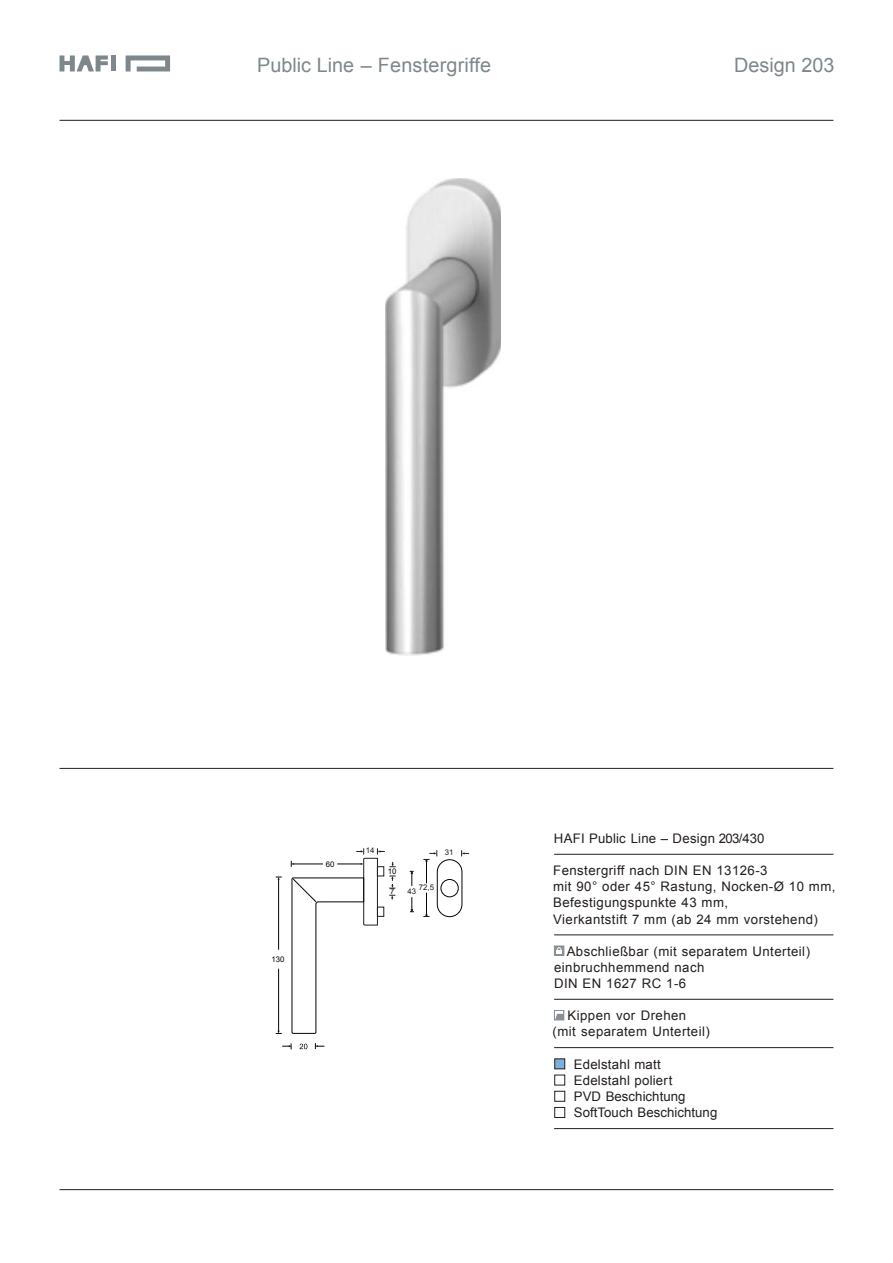
<style>
.page{position:relative;width:893px;height:1263px;background:#fff}
.page>*{position:absolute;margin:0;border:0;box-sizing:border-box;transform-origin:0 0}
.t1{font:19.8px "Arial";color:#7e878c}
.t2{font:13.2px/16.2px "Arial";letter-spacing:.035em;color:#231e1d}
.t3{font:13.2px/16.2px "Arial";letter-spacing:.005em;color:#231e1d}
.t4{font:13.2px "Arial";letter-spacing:.01em;color:#231e1d}
.t5{font:7.8px "Arial";color:#070505}
.t6{font:7.8px "Arial";color:#231d1b}
.t7{font:7.8px "Arial";color:#231e1d}
</style>
<div class="page">
<hr style="left:60px;top:120px;width:773px;height:1px;background:#231e1d">
<hr style="left:60px;top:1189px;width:773px;height:1px;background:#231e1d">
<hr style="left:60px;top:768px;width:773px;height:1px;background:#231e1d">
<svg style="left:60px;top:55px;width:48px;height:16px"></svg>
<svg style="left:126px;top:55px;width:44px;height:16px"></svg>
<div style="left:111px;top:55px;width:5px;height:16px;background:#7e878c"></div>
<hr style="left:554px;top:854px;width:279px;height:1px;background:#231e1d">
<hr style="left:554px;top:935px;width:279px;height:1px;background:#231e1d">
<hr style="left:554px;top:999px;width:279px;height:1px;background:#231e1d">
<hr style="left:554px;top:1047px;width:279px;height:1px;background:#231e1d">
<hr style="left:554px;top:1128px;width:279px;height:1px;background:#231e1d">
<div style="left:555px;top:1059px;width:10px;height:10px;background:#7cafde;border:1px solid #231e1d"></div>
<div style="left:555px;top:1091px;width:10px;height:10px;border:1px solid #231e1d"></div>
<div style="left:555px;top:1107px;width:10px;height:10px;background:#fff;border:1px solid #231e1d"></div>
<svg style="left:423px;top:850px;width:46px;height:67px"></svg>
<svg style="left:410px;top:871px;width:4px;height:15px"></svg>
<svg style="left:410px;top:897px;width:4px;height:15px"></svg>
<div style="left:554px;top:946px;width:10px;height:10px;background:#8a8f93"></div>
<svg style="left:556px;top:947px;width:6px;height:7px"></svg>
<svg style="left:554px;top:1010px;width:10px;height:10px"></svg>
<div style="left:556px;top:1012px;width:7px;height:7px;background:#e8e9e9"></div>
<svg style="left:555px;top:1014px;width:8px;height:6px"></svg>
<img style="left:386px;top:178px;width:115px;height:477px">
<hr style="left:278px;top:879px;width:1px;height:71px;background:#070505">
<hr style="left:278px;top:969px;width:1px;height:62px;background:#070505">
<svg style="left:282px;top:1043px;width:10px;height:6px"></svg>
<svg style="left:315px;top:1043px;width:9px;height:6px"></svg>
<svg style="left:300px;top:1044px;width:7px;height:5px"></svg>
<svg style="left:291px;top:848px;width:105px;height:186px"></svg>
<h1 class="t1" style="left:257px;top:52px;width:235px">Public Line – Fenstergriffe</h1>
<h1 class="t1" style="left:734px;top:52px;width:102px">Design 203</h1>
<p class="t5" style="left:271px;top:954px;width:15px">130</p>
<p class="t5" style="left:326px;top:859px;width:10px">60</p>
<p class="t7" style="left:366px;top:846px;width:10px">14</p>
<p class="t7" style="left:445px;top:847px;width:10px">31</p>
<p class="t5" style="left:388px;top:866px;width:10px">10</p>
<p class="t5" style="left:390px;top:887px;width:6px">7</p>
<p class="t6" style="left:408px;top:886px;width:10px">43</p>
<p class="t6" style="left:419px;top:882px;width:17px">72,5</p>
<p class="t4" style="left:554px;top:829px;width:212px">HAFI Public Line – Design 203/430</p>
<p class="t2" style="left:553px;top:862px;width:284px">Fenstergriff nach DIN EN 13126-3<br>mit 90° oder 45° Rastung, Nocken-Ø 10 mm, Befestigungspunkte 43 mm,<br>Vierkantstift 7 mm (ab 24 mm vorstehend)</p>
<p class="t2" style="left:554px;top:943px;width:257px;text-indent:13px">Abschließbar (mit separatem Unterteil) einbruchhemmend nach<br>DIN EN 1627 RC 1-6</p>
<p class="t2" style="left:553px;top:1007px;width:159px;text-indent:15px">Kippen vor Drehen (mit separatem Unterteil)</p>
<p class="t3" style="left:574px;top:1056px;width:145px">Edelstahl matt<br>Edelstahl poliert<br>PVD Beschichtung<br>SoftTouch Beschichtung</p>
</div>
